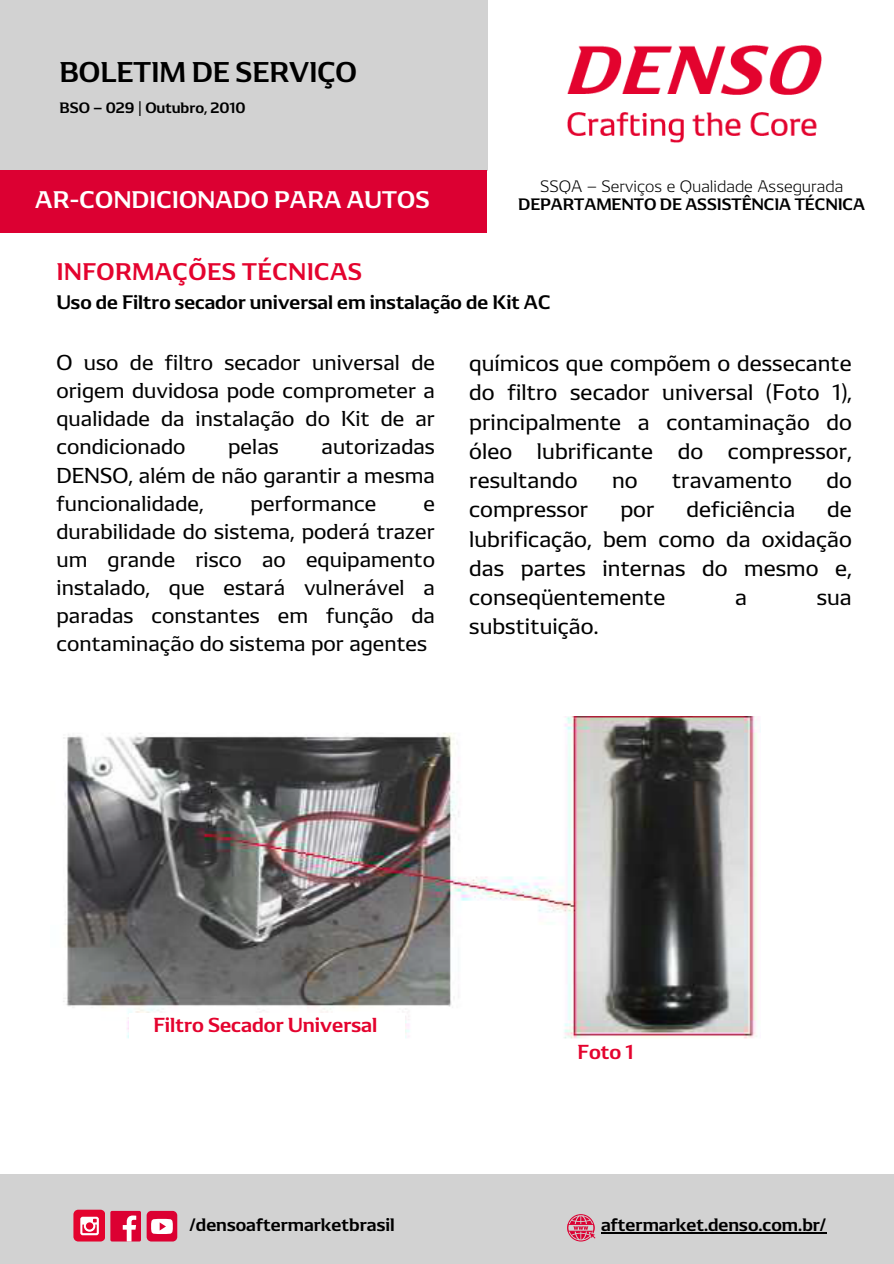
<style>
.page{position:relative;width:894px;height:1264px;background:#fff}
.page>*{position:absolute;margin:0;border:0;box-sizing:border-box;transform-origin:0 0}
.t1{font:700 28.5px "DENSO";color:#000}
.t2{font:700 24px "DENSO";letter-spacing:.005em;color:#fff}
.t3{font:700 24px "DENSO";letter-spacing:.02em;color:#e4032e}
.t4{font:22.35px/29.2px "DENSO";color:#000;text-align:justify}
.t5{font:21.45px/28.2px "DENSO";color:#000;text-align:justify}
.t6{font:700 20.25px "DENSO";color:#e4032e}
.t7{font:700 19.5px "DENSO";color:#000}
.t8{font:700 18px "DENSO";color:#000}
.t9{font:300 16.5px/18px "DENSO";color:#000;text-align:center}
.t10{font:700 15px "DENSO";color:#000}
.s1{font-weight:700}
</style>
<div class="page">
<img style="left:63px;top:716px;width:696px;height:323px">
<img style="left:129px;top:1013px;width:276px;height:26px">
<div style="left:0;top:0;width:487px;height:170px;background:#d2d2d2"></div>
<div style="left:0;top:170px;width:487px;height:62px;background:#dc0032"></div>
<div style="left:1px;top:1174px;width:892px;height:89px;background:#d2d2d2"></div>
<div style="left:110px;top:1210px;width:31px;height:31px;background:#dc0032;border-radius:2px"></div>
<svg style="left:123px;top:1215px;width:13px;height:26px"></svg>
<div style="left:147px;top:1210px;width:30px;height:31px;background:#dc0032;border-radius:5px"></div>
<svg style="left:151px;top:1218px;width:22px;height:15px"></svg>
<div style="left:73px;top:1209px;width:32px;height:32px;background:#e4032e;border-radius:5px"></div>
<svg style="left:80px;top:1216px;width:19px;height:19px"></svg>
<svg style="left:567px;top:1214px;width:28px;height:27px"></svg>
<hr style="left:601px;top:1232px;width:225px;height:1px;background:#000">
<img style="left:567px;top:45px;width:254px;height:97px">
<p class="t1" style="left:60px;top:57px;width:299px">BOLETIM DE SERVIÇO</p>
<h1 class="t10" style="left:60px;top:99px;width:188px">BSO – 029 | Outubro, 2010</h1>
<p class="t2" style="left:35px;top:186px;width:396px">AR-CONDICIONADO PARA AUTOS</p>
<p class="t9" style="left:518px;top:178px;width:348px">SSQA – Serviços e Qualidade Assegurada<br><span class="s1">DEPARTAMENTO DE ASSISTÊNCIA TÉCNICA</span></p>
<p class="t3" style="left:56px;top:258px;width:307px">INFORMAÇÕES TÉCNICAS</p>
<h3 class="t7" style="left:56px;top:292px;width:495px">Uso de Filtro secador universal em instalação de Kit AC</h3>
<h3 class="t5" style="left:56px;top:348px;width:380px">O uso de filtro secador universal de origem duvidosa pode comprometer a qualidade da instalação do Kit de ar condicionado</h3>
<h3 class="t5" style="left:56px;top:433px;width:380px;text-indent:265px">autorizadas DENSO, além de não garantir a mesma funcionalidade,</h3>
<h3 class="t5" style="left:228px;top:433px;width:52px">pelas</h3>
<h3 class="t5" style="left:250px;top:489px;width:127px">performance</h3>
<h3 class="t5" style="left:56px;top:489px;width:380px;text-indent:367px">e durabilidade do sistema, poderá trazer um grande risco ao equipamento instalado, que estará vulnerável a paradas constantes em função da contaminação do sistema por agentes</h3>
<h6 class="t4" style="left:469px;top:348px;width:384px">químicos que compõem o dessecante do filtro secador universal (Foto 1), principalmente a contaminação do óleo lubrificante do compressor, resultando</h6>
<h6 class="t4" style="left:612px;top:465px;width:27px">no</h6>
<h6 class="t4" style="left:672px;top:465px;width:121px">travamento</h6>
<h6 class="t4" style="left:826px;top:465px;width:27px">do</h6>
<h6 class="t4" style="left:469px;top:495px;width:121px">compressor</h6>
<h6 class="t4" style="left:620px;top:495px;width:36px">por</h6>
<h6 class="t4" style="left:686px;top:495px;width:110px">deficiência</h6>
<h6 class="t4" style="left:469px;top:495px;width:384px;text-indent:358px">de lubrificação, bem como da oxidação das partes internas do mesmo e, conseqüentemente</h6>
<h6 class="t4" style="left:735px;top:582px;width:13px">a</h6>
<h6 class="t4" style="left:816px;top:582px;width:37px">sua</h6>
<h6 class="t4" style="left:469px;top:612px;width:131px">substituição.</h6>
<h1 class="t6" style="left:153px;top:1013px;width:225px">Filtro Secador Universal</h1>
<h3 class="t6" style="left:577px;top:1040px;width:58px">Foto 1</h3>
<h4 class="t8" style="left:190px;top:1214px;width:206px">/densoaftermarketbrasil</h4>
<h2 class="t8" style="left:601px;top:1214px;width:226px">aftermarket.denso.com.br/</h2>
</div>
